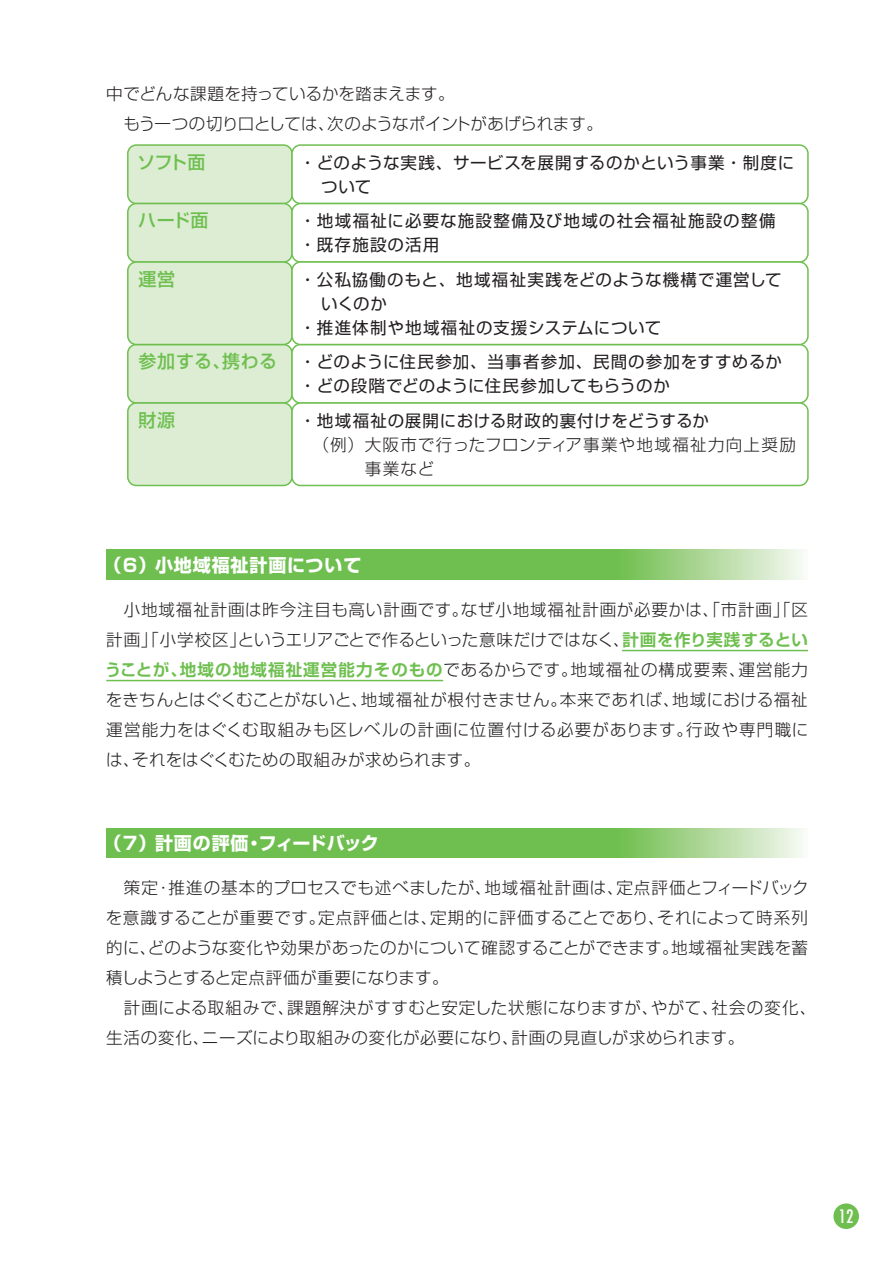
<style>
.page{position:relative;width:893px;height:1263px;background:#fff}
.page>*{position:absolute;margin:0;border:0;box-sizing:border-box;transform-origin:0 0}
.t1{font:700 18px "Shin Go Pr 5";letter-spacing:-.005em;color:#fff}
.t2{font:700 18px "Shin Go Pr 5";letter-spacing:.05em;color:#fff}
.t3{font:500 18px "Shin Go Pr 5";letter-spacing:.015em;color:#6fbf50}
.t4{font:condensed 18px "Futura";color:#fff}
.t5{font:300 16.5px/30px "Shin Go Pr 5";letter-spacing:.03em;color:#231f20;text-align:justify}
.t6{font:16.5px/24px "Shin Go Pr 5";letter-spacing:.05em;color:#231f20}
.t7{font:300 16.5px/30px "Shin Go Pr 5";color:#231f20}
.t8{font:16.5px/24px "Shin Go Pr 5";letter-spacing:.075em;color:#231f20}
.t9{font:16.5px/24px "Shin Go Pr 5";letter-spacing:.03em;color:#231f20}
.t10{font:300 16.5px "Shin Go Pr 5";letter-spacing:.07em;color:#231f20}
.s1{font-weight:500;font-size:18px;color:#6fbf50}
.s2{font-family:"Shin Go Pr 5 De";font-weight:700;color:#6fbf50}
</style>
<div class="page">
<div style="left:833px;top:1203px;width:26px;height:26px;background:#6fbf50;border-radius:50%"></div>
<div style="left:128px;top:145px;width:164px;height:59px;background:#dcedd3;border-radius:9px"></div>
<div style="left:127px;top:144px;width:166px;height:60px;border:2px solid #6fbf50;border-radius:9px"></div>
<div style="left:291px;top:144px;width:518px;height:60px;border:2px solid #6fbf50;border-radius:9px"></div>
<div style="left:128px;top:204px;width:164px;height:58px;background:#dcedd3;border-radius:9px"></div>
<div style="left:127px;top:203px;width:166px;height:60px;border:2px solid #6fbf50;border-radius:9px"></div>
<div style="left:291px;top:203px;width:518px;height:60px;border:2px solid #6fbf50;border-radius:9px"></div>
<div style="left:128px;top:344px;width:164px;height:59px;background:#dcedd3;border-radius:9px"></div>
<div style="left:127px;top:344px;width:166px;height:60px;border:2px solid #6fbf50;border-radius:9px"></div>
<div style="left:291px;top:344px;width:518px;height:60px;border:2px solid #6fbf50;border-radius:9px"></div>
<div style="left:128px;top:262px;width:164px;height:82px;background:#dcedd3;border-radius:9px"></div>
<div style="left:127px;top:261px;width:166px;height:84px;border:2px solid #6fbf50;border-radius:9px"></div>
<div style="left:291px;top:261px;width:518px;height:84px;border:2px solid #6fbf50;border-radius:9px"></div>
<div style="left:128px;top:403px;width:164px;height:82px;background:#dcedd3;border-radius:9px"></div>
<div style="left:127px;top:402px;width:166px;height:84px;border:2px solid #6fbf50;border-radius:9px"></div>
<div style="left:291px;top:402px;width:518px;height:84px;border:2px solid #6fbf50;border-radius:9px"></div>
<svg style="left:106px;top:550px;width:697px;height:29px;background:#80c664"></svg>
<svg style="left:106px;top:828px;width:697px;height:29px;background:#80c664"></svg>
<hr style="left:622px;top:650px;width:186px;height:1px;background:#6fbf50">
<hr style="left:106px;top:680px;width:337px;height:1px;background:#6fbf50">
<p class="t7" style="left:106px;top:77px;width:498px">中でどんな課題を持っているかを踏まえます。<br>　もう一つの切り口としては、次のようなポイントがあげられます。</p>
<p class="t3" style="left:137px;top:147px;width:70px">ソフト面</p>
<p class="t9" style="left:300px;top:149px;width:496px">・どのような実践、サービスを展開するのかという事業・制度に　ついて</p>
<p class="t3" style="left:138px;top:206px;width:72px">ハード面</p>
<p class="t8" style="left:300px;top:207px;width:478px">・地域福祉に必要な施設整備及び地域の社会福祉施設の整備・既存施設の活用</p>
<p class="t3" style="left:138px;top:264px;width:38px">運営</p>
<p class="t6" style="left:300px;top:266px;width:483px">・公私協働のもと、地域福祉実践をどのような機構で運営して　いくのか<br>・推進体制や地域福祉の支援システムについて</p>
<p class="t6" style="left:300px;top:348px;width:484px;text-indent:-161px"><span class="s1">参加する、携わる</span> ・どのように住民参加、当事者参加、民間の参加をすすめるか・どの段階でどのように住民参加してもらうのか</p>
<p class="t3" style="left:138px;top:405px;width:38px">財源</p>
<p class="t6" style="left:300px;top:407px;width:411px">・地域福祉の展開における財政的裏付けをどうするか</p>
<p class="t10" style="left:304px;top:431px;width:494px">　（例）大阪市で行ったフロンティア事業や地域福祉力向上奨励</p>
<p class="t5" style="left:365px;top:452px;width:71px">事業など</p>
<p class="t2" style="left:104px;top:550px;width:259px">（６）小地域福祉計画について</p>
<p class="t5" style="left:105px;top:593px;width:705px">　小地域福祉計画は昨今注目も高い計画です。なぜ小地域福祉計画が必要かは、「市計画」「区計画」「小学校区」というエリアごとで作るといった意味だけではなく、<span class="s2">計画を作り実践するということが、地域の地域福祉運営能力そのもの</span>であるからです。地域福祉の構成要素、運営能力をきちんとはぐくむことがないと、地域福祉が根付きません。本来であれば、地域における福祉運営能力をはぐくむ取組みも区レベルの計画に位置付ける必要があります。行政や専門職には、それをはぐくむための取組みが求められます。</p>
<p class="t1" style="left:104px;top:829px;width:276px">（７）計画の評価・フィードバック</p>
<p class="t5" style="left:106px;top:871px;width:712px;text-align:left">　策定・推進の基本的プロセスでも述べましたが、地域福祉計画は、定点評価とフィードバックを意識することが重要です。定点評価とは、定期的に評価することであり、それによって時系列的に、どのような変化や効果があったのかについて確認することができます。地域福祉実践を蓄積しようとすると定点評価が重要になります。<br>　計画による取組みで、課題解決がすすむと安定した状態になりますが、やがて、社会の変化、生活の変化、ニーズにより取組みの変化が必要になり、計画の見直しが求められます。</p>
<p class="t4" style="left:839px;top:1205px;width:16px">12</p>
</div>
